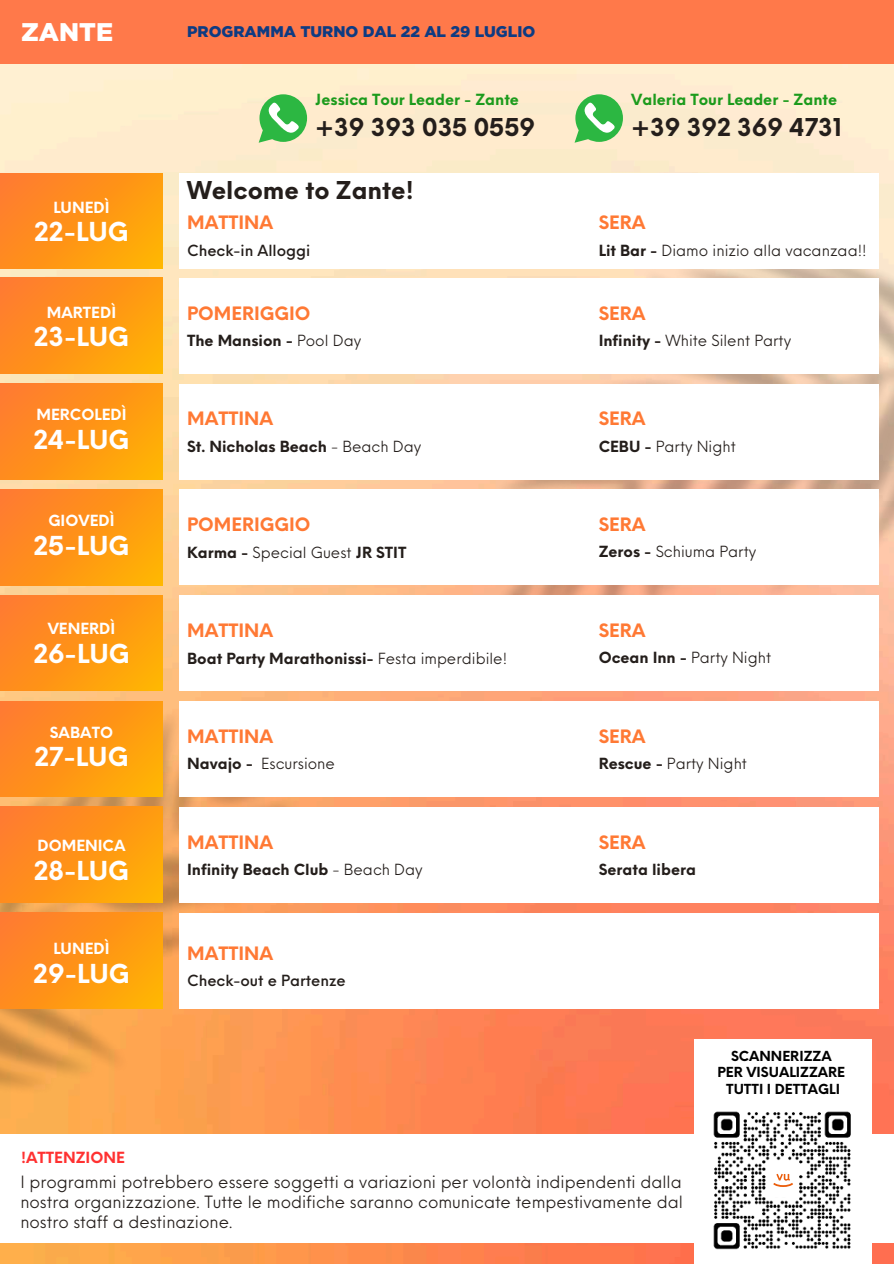
<style>
.page{position:relative;width:894px;height:1264px;background:#fff}
.page>*{position:absolute;margin:0;border:0;box-sizing:border-box;transform-origin:0 0}
.t1{font:700 25.5px "Neue Einstellung";color:#fff}
.t2{font:900 25.5px "Gotham";color:#fff}
.t3{font:700 24px "Neue Einstellung";color:#241e1b}
.t4{font:700 18px "Neue Einstellung";color:#ff7934}
.t5{font:16.5px/20.2px "Neue Einstellung";color:#241e1b;text-align:justify}
.t6{font:900 15.45px "Gotham";color:#0e3b82}
.t7{font:700 15px "Neue Einstellung";color:#241e1b}
.t8{font:15px "Neue Einstellung";color:#241e1b}
.t9{font:700 15px "Neue Einstellung";color:#fff}
.t10{font:700 15px "Neue Einstellung";color:#1c9b1c}
.t11{font:500 15px "Neue Einstellung";color:#241e1b}
.t12{font:700 15px "Neue Einstellung";color:#ff3131}
.t13{font:700 13.5px/16.8px "Neue Einstellung";color:#000;text-align:center}
.s1{font-weight:700}
.s2{font-weight:400}
</style>
<div class="page">
<img style="left:0;top:64px;width:893px;height:1199px">
<img style="left:437px;top:173px;width:456px;height:601px">
<img style="left:0;top:565px;width:332px;height:569px">
<div style="left:0;top:0;width:893px;height:64px;background:#ff794a"></div>
<div style="left:180px;top:173px;width:698px;height:96px;background:#fff"></div>
<div style="left:180px;top:278px;width:698px;height:95px;background:#fff"></div>
<div style="left:180px;top:384px;width:698px;height:95px;background:#fff"></div>
<div style="left:180px;top:489px;width:698px;height:96px;background:#fff"></div>
<div style="left:180px;top:595px;width:698px;height:96px;background:#fff"></div>
<div style="left:180px;top:701px;width:698px;height:95px;background:#fff"></div>
<div style="left:180px;top:807px;width:698px;height:95px;background:#fff"></div>
<div style="left:180px;top:912px;width:698px;height:96px;background:#fff"></div>
<div style="left:0;top:173px;width:163px;height:96px;background:linear-gradient(to right,#ff8128,#ffa907)"></div>
<div style="left:0;top:278px;width:163px;height:95px;background:linear-gradient(to right,#ff8128,#ffa907)"></div>
<div style="left:0;top:384px;width:163px;height:95px;background:linear-gradient(to right,#ff8128,#ffa907)"></div>
<div style="left:0;top:489px;width:163px;height:96px;background:linear-gradient(to right,#ff8128,#ffa907)"></div>
<div style="left:0;top:595px;width:163px;height:96px;background:linear-gradient(to right,#ff8128,#ffa907)"></div>
<div style="left:0;top:701px;width:163px;height:95px;background:linear-gradient(to right,#ff8028,#ffa907)"></div>
<div style="left:0;top:807px;width:163px;height:95px;background:linear-gradient(to right,#ff8128,#ffa907)"></div>
<div style="left:0;top:912px;width:163px;height:96px;background:linear-gradient(to right,#ff8128,#ffa907)"></div>
<div style="left:0;top:1134px;width:893px;height:109px;background:#fff"></div>
<div style="left:694px;top:1039px;width:177px;height:224px;background:#fff"></div>
<svg style="left:574px;top:94px;width:48px;height:49px;background:#75cb79"></svg>
<svg style="left:258px;top:94px;width:49px;height:49px;background:#77cc7a"></svg>
<img style="left:713px;top:1111px;width:138px;height:139px">
<div style="left:766px;top:1163px;width:31px;height:34px;background:#fff"></div>
<div style="left:769px;top:1166px;width:27px;height:27px;border:1px solid #fff;border-radius:50%"></div>
<svg style="left:773px;top:1173px;width:19px;height:13px"></svg>
<h1 class="t2" style="left:21px;top:18px;width:93px">ZANTE</h1>
<p class="t6" style="left:187px;top:22px;width:349px">PROGRAMMA TURNO DAL 22 AL 29 LUGLIO</p>
<p class="t10" style="left:315px;top:86px;width:205px">Jessica Tour Leader - Zante</p>
<p class="t10" style="left:631px;top:86px;width:207px">Valeria Tour Leader - Zante</p>
<p class="t9" style="left:53px;top:193px;width:58px">LUNEDÌ</p>
<h1 class="t1" style="left:34px;top:208px;width:96px">22-LUG</h1>
<p class="t9" style="left:47px;top:299px;width:71px">MARTEDÌ</p>
<h1 class="t1" style="left:34px;top:314px;width:97px">23-LUG</h1>
<p class="t9" style="left:36px;top:401px;width:91px">MERCOLEDÌ</p>
<h1 class="t1" style="left:34px;top:417px;width:97px">24-LUG</h1>
<p class="t9" style="left:48px;top:507px;width:68px">GIOVEDÌ</p>
<h1 class="t1" style="left:34px;top:522px;width:97px">25-LUG</h1>
<p class="t9" style="left:48px;top:615px;width:69px">VENERDÌ</p>
<h1 class="t1" style="left:33px;top:630px;width:98px">26-LUG</h1>
<p class="t9" style="left:50px;top:718px;width:65px">SABATO</p>
<h1 class="t1" style="left:35px;top:734px;width:95px">27-LUG</h1>
<p class="t9" style="left:37px;top:832px;width:89px">DOMENICA</p>
<h1 class="t1" style="left:34px;top:847px;width:97px">28-LUG</h1>
<p class="t9" style="left:53px;top:935px;width:58px">LUNEDÌ</p>
<h1 class="t1" style="left:33px;top:950px;width:98px">29-LUG</h1>
<p class="t12" style="left:21px;top:1143px;width:105px">!ATTENZIONE</p>
<h2 class="t3" style="left:315px;top:105px;width:221px">+39 393 035 0559</h2>
<h2 class="t3" style="left:631px;top:105px;width:212px">+39 392 369 4731</h2>
<h2 class="t3" style="left:187px;top:168px;width:228px">Welcome to Zante!</h2>
<p class="t4" style="left:187px;top:206px;width:87px">MATTINA</p>
<p class="t4" style="left:598px;top:206px;width:48px">SERA</p>
<p class="t11" style="left:187px;top:237px;width:125px">Check-in Alloggi</p>
<p class="t8" style="left:598px;top:237px;width:269px"><span class="s1">Lit Bar -</span> Diamo inizio alla vacanzaa!!</p>
<p class="t4" style="left:187px;top:297px;width:125px">POMERIGGIO</p>
<p class="t4" style="left:598px;top:297px;width:48px">SERA</p>
<p class="t7" style="left:187px;top:327px;width:175px">The Mansion - <span class="s2">Pool Day</span></p>
<p class="t8" style="left:598px;top:327px;width:194px"><span class="s1">Infinity -</span> White Silent Party</p>
<p class="t4" style="left:187px;top:402px;width:87px">MATTINA</p>
<p class="t4" style="left:598px;top:402px;width:48px">SERA</p>
<p class="t7" style="left:187px;top:433px;width:236px">St. Nicholas Beach <span class="s2">- Beach Day</span></p>
<p class="t8" style="left:598px;top:433px;width:138px"><span class="s1">CEBU -</span> Party Night</p>
<p class="t4" style="left:187px;top:508px;width:125px">POMERIGGIO</p>
<p class="t4" style="left:598px;top:508px;width:48px">SERA</p>
<p class="t7" style="left:187px;top:538px;width:221px">Karma - <span class="s2">Special Guest</span> JR STIT</p>
<p class="t8" style="left:598px;top:538px;width:159px"><span class="s1">Zeros -</span> Schiuma Party</p>
<p class="t4" style="left:187px;top:614px;width:87px">MATTINA</p>
<p class="t4" style="left:598px;top:614px;width:48px">SERA</p>
<p class="t7" style="left:187px;top:644px;width:321px">Boat Party Marathonissi- <span class="s2">Festa imperdibile!</span></p>
<p class="t8" style="left:598px;top:644px;width:174px"><span class="s1">Ocean Inn -</span> Party Night</p>
<p class="t4" style="left:187px;top:720px;width:87px">MATTINA</p>
<p class="t4" style="left:598px;top:720px;width:48px">SERA</p>
<p class="t8" style="left:187px;top:750px;width:149px"><span class="s1">Navajo -</span> Escursione</p>
<p class="t8" style="left:598px;top:750px;width:150px"><span class="s1">Rescue -</span> Party Night</p>
<p class="t4" style="left:187px;top:825px;width:87px">MATTINA</p>
<p class="t4" style="left:598px;top:825px;width:48px">SERA</p>
<p class="t7" style="left:187px;top:856px;width:237px">Infinity Beach Club <span class="s2">- Beach Day</span></p>
<p class="t7" style="left:598px;top:855px;width:99px">Serata libera</p>
<p class="t4" style="left:187px;top:936px;width:87px">MATTINA</p>
<p class="t11" style="left:187px;top:967px;width:160px">Check-out e Partenze</p>
<p class="t13" style="left:717px;top:1046px;width:129px">SCANNERIZZA<br>PER VISUALIZZARE<br>TUTTI I DETTAGLI</p>
<p class="t5" style="left:20px;top:1169px;width:663px">I programmi potrebbero essere soggetti a variazioni per volontà indipendenti dalla nostra organizzazione. Tutte le modifiche saranno comunicate tempestivamente dal nostro staff a destinazione.</p>
</div>
